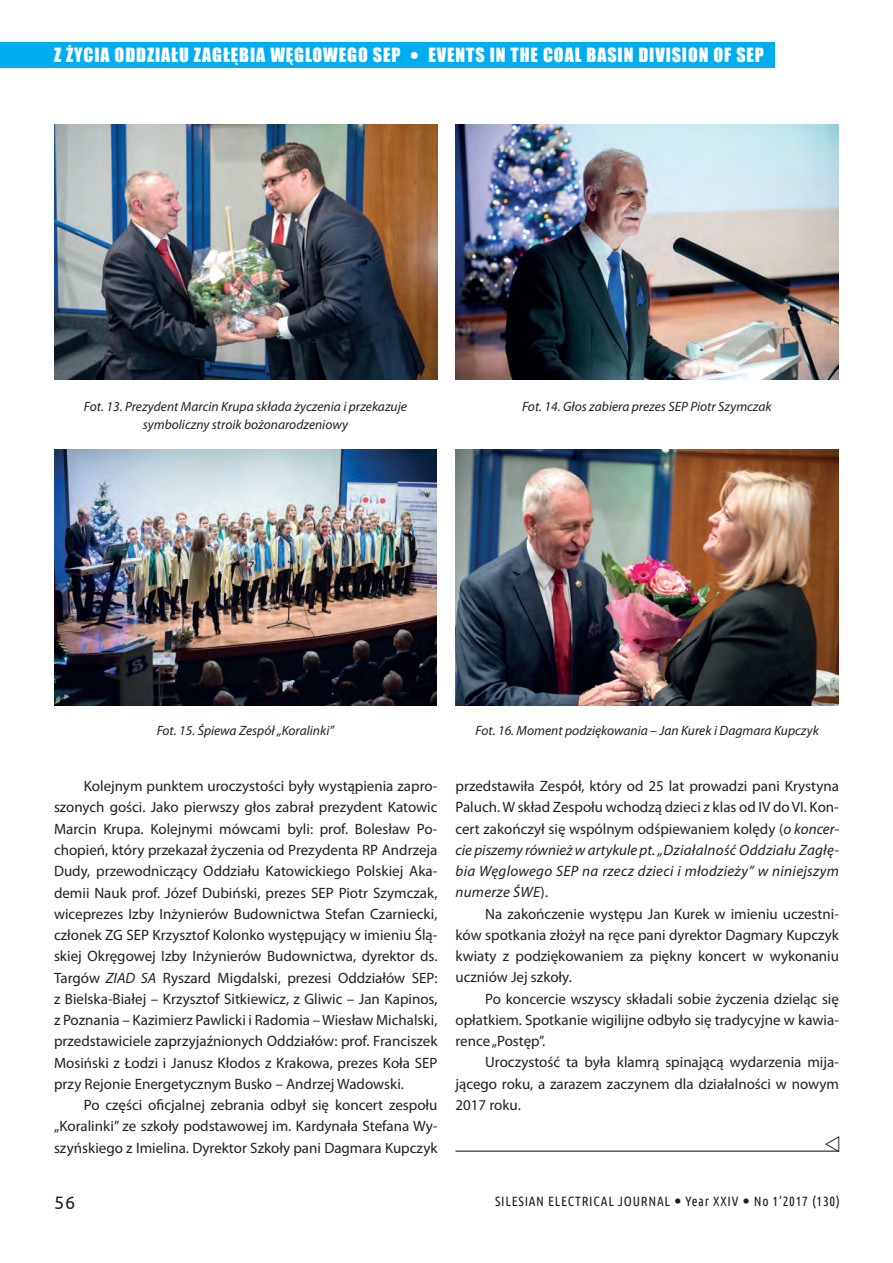
<style>
.page{position:relative;width:893px;height:1263px;background:#fff}
.page>*{position:absolute;margin:0;border:0;box-sizing:border-box;transform-origin:0 0}
.t1{font:18px "Impact";letter-spacing:.05em;color:#fff}
.t2{font:18px "Ubuntu";color:#231f20}
.t3{font:15px/21.3px "Myriad Pro";color:#231f20;text-align:justify}
.t4{font:italic 13.5px/18px "Myriad Pro";color:#231f20;text-align:center}
.t5{font:13.5px "Ubuntu Condensed";letter-spacing:.05em;color:#231f20}
.s1{font-style:italic}
</style>
<div class="page">
<div style="left:0;top:42px;width:775px;height:26px;background:#00aeef"></div>
<img style="left:55px;top:124px;width:382px;height:256px">
<img style="left:456px;top:124px;width:382px;height:256px">
<img style="left:54px;top:450px;width:383px;height:255px">
<img style="left:456px;top:450px;width:383px;height:255px">
<hr style="left:455px;top:1150px;width:384px;height:2px;background:#231f20">
<svg style="left:825px;top:1150px;width:14px;height:2px"></svg>
<p class="t1" style="left:54px;top:41px;width:348px">Z ŻYCIA ODDZIAŁU ZAGŁĘBIA WĘGLOWEGO SEP</p>
<p class="t1" style="left:54px;top:41px;width:163px">ELEKTROENERGETYKA</p>
<p class="t1" style="left:244px;top:41px;width:161px">POWER ENGINEERING</p>
<p class="t1" style="left:429px;top:41px;width:337px">EVENTS IN THE COAL BASIN DIVISION OF SEP</p>
<p class="t4" style="left:84px;top:397px;width:324px">Fot. 13. Prezydent Marcin Krupa składa życzenia i przekazuje symboliczny stroik bożonarodzeniowy</p>
<p class="t4" style="left:522px;top:397px;width:251px">Fot. 14. Głos zabiera prezes SEP Piotr Szymczak</p>
<p class="t4" style="left:157px;top:721px;width:179px">Fot. 15. Śpiewa Zespół „Koralinki”</p>
<p class="t4" style="left:476px;top:721px;width:345px">Fot. 16. Moment podziękowania – Jan Kurek i Dagmara Kupczyk</p>
<p class="t3" style="left:54px;top:775px;width:385px;text-indent:30px">Kolejnym punktem uroczystości były wystąpienia zapro&shy;szonych gości. Jako pierwszy głos zabrał prezydent Katowic Marcin Krupa. Kolejnymi mówcami byli: prof. Bolesław Po&shy;chopień, który przekazał życzenia od Prezydenta RP Andrzeja Dudy, przewodniczący Oddziału Katowickiego Polskiej Aka&shy;demii Nauk prof. Józef Dubiński, prezes SEP Piotr Szymczak, wiceprezes Izby Inżynierów Budownictwa Stefan Czarniecki, członek ZG SEP Krzysztof Kolonko występujący w imieniu Ślą&shy;skiej Okręgowej Izby Inżynierów Budownictwa, dyrektor ds.<br>Targów <span class="s1">ZIAD SA</span> Ryszard Migdalski, prezesi Oddziałów SEP: z Bielska-Białej – Krzysztof Sitkiewicz, z Gliwic – Jan Kapinos, z Poznania – Kazimierz Pawlicki i Radomia – Wiesław Michalski, przedstawiciele zaprzyjaźnionych Oddziałów: prof. Franciszek Mosiński z Łodzi i Janusz Kłodos z Krakowa, prezes Koła SEP przy Rejonie Energetycznym Busko – Andrzej Wadowski.</p>
<p class="t3" style="left:54px;top:1094px;width:385px;text-indent:30px">Po części oficjalnej zebrania odbył się koncert zespołu „Koralinki” ze szkoły podstawowej im. Kardynała Stefana Wy&shy;szyńskiego z Imielina. Dyrektor Szkoły pani Dagmara Kupczyk</p>
<p class="t3" style="left:455px;top:775px;width:385px">przedstawiła Zespół, który od 25 lat prowadzi pani Krystyna Paluch. W skład Zespołu wchodzą dzieci z klas od IV do VI. Kon&shy;cert zakończył się wspólnym odśpiewaniem kolędy (<span class="s1">o koncer&shy;cie piszemy również w artykule pt. „Działalność Oddziału Zagłę&shy;bia Węglowego SEP na rzecz dzieci i młodzieży” w niniejszym numerze ŚWE</span>).</p>
<p class="t3" style="left:455px;top:903px;width:385px;text-indent:30px">Na zakończenie występu Jan Kurek w imieniu uczestni&shy;ków spotkania złożył na ręce pani dyrektor Dagmary Kupczyk kwiaty z podziękowaniem za piękny koncert w wykonaniu uczniów Jej szkoły.</p>
<p class="t3" style="left:455px;top:988px;width:385px;text-indent:30px">Po koncercie wszyscy składali sobie życzenia dzieląc się opłatkiem. Spotkanie wigilijne odbyło się tradycyjne w kawia&shy;rence „Postęp”.</p>
<p class="t3" style="left:455px;top:1051px;width:385px;text-indent:30px">Uroczystość ta była klamrą spinającą wydarzenia mija&shy;jącego roku, a zarazem zaczynem dla działalności w nowym 2017 roku.</p>
<p class="t2" style="left:54px;top:1192px;width:23px">56</p>
<p class="t5" style="left:495px;top:1192px;width:346px">SILESIAN ELECTRICAL JOURNAL Year XXIV No 1’2017 (130)</p>
</div>
